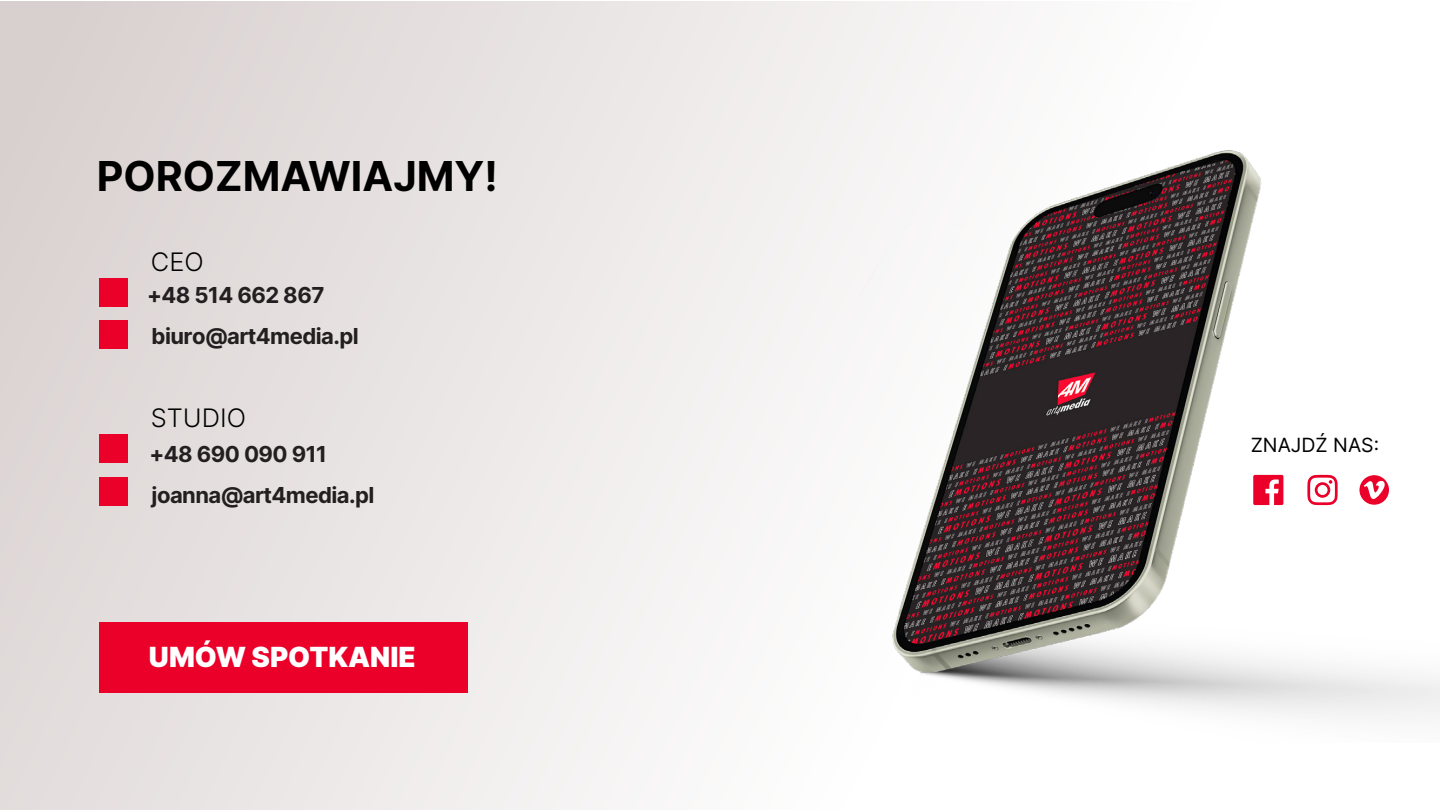
<style>
.page{position:relative;width:1440px;height:810px;background:#fff}
.page>*{position:absolute;margin:0;border:0;box-sizing:border-box;transform-origin:0 0}
.t1{font:700 41.25px "Inter";color:#000}
.t2{font:900 27.75px "Inter";color:#fff}
.t3{font:300 25.5px "Inter";color:#000}
.t4{font:700 21.98px/40.5px "Inter";letter-spacing:-.025em;color:#231f20}
.t5{font:19.58px "Inter";color:#000}
</style>
<div class="page">
<div style="left:0;top:2px;width:1439px;height:807px;background:linear-gradient(to right,#ded7d7,#fff)"></div>
<div style="left:99px;top:622px;width:368px;height:71px;background:#ea0029"></div>
<div style="left:100px;top:477px;width:28px;height:29px;background:#ea0029"></div>
<div style="left:100px;top:434px;width:28px;height:29px;background:#ea0029"></div>
<div style="left:99px;top:320px;width:29px;height:29px;background:#ea0029"></div>
<div style="left:100px;top:278px;width:28px;height:29px;background:#ea0029"></div>
<img style="left:584px;top:110px;width:856px;height:632px">
<h1 class="t1" style="left:97px;top:146px;width:403px">POROZMAWIAJMY!</h1>
<p class="t3" style="left:151px;top:243px;width:54px">CEO</p>
<p class="t4" style="left:147px;top:275px;width:213px">+48 514 662 867 biuro@art4media.pl</p>
<p class="t3" style="left:151px;top:399px;width:97px">STUDIO</p>
<p class="t4" style="left:149px;top:434px;width:179px">+48 690 090 911</p>
<p class="t4" style="left:152px;top:475px;width:224px">joanna@art4media.pl</p>
<p class="t2" style="left:149px;top:636px;width:268px">UMÓW SPOTKANIE</p>
<p class="t5" style="left:1251px;top:431px;width:130px">ZNAJDŹ NAS:</p>
</div>
